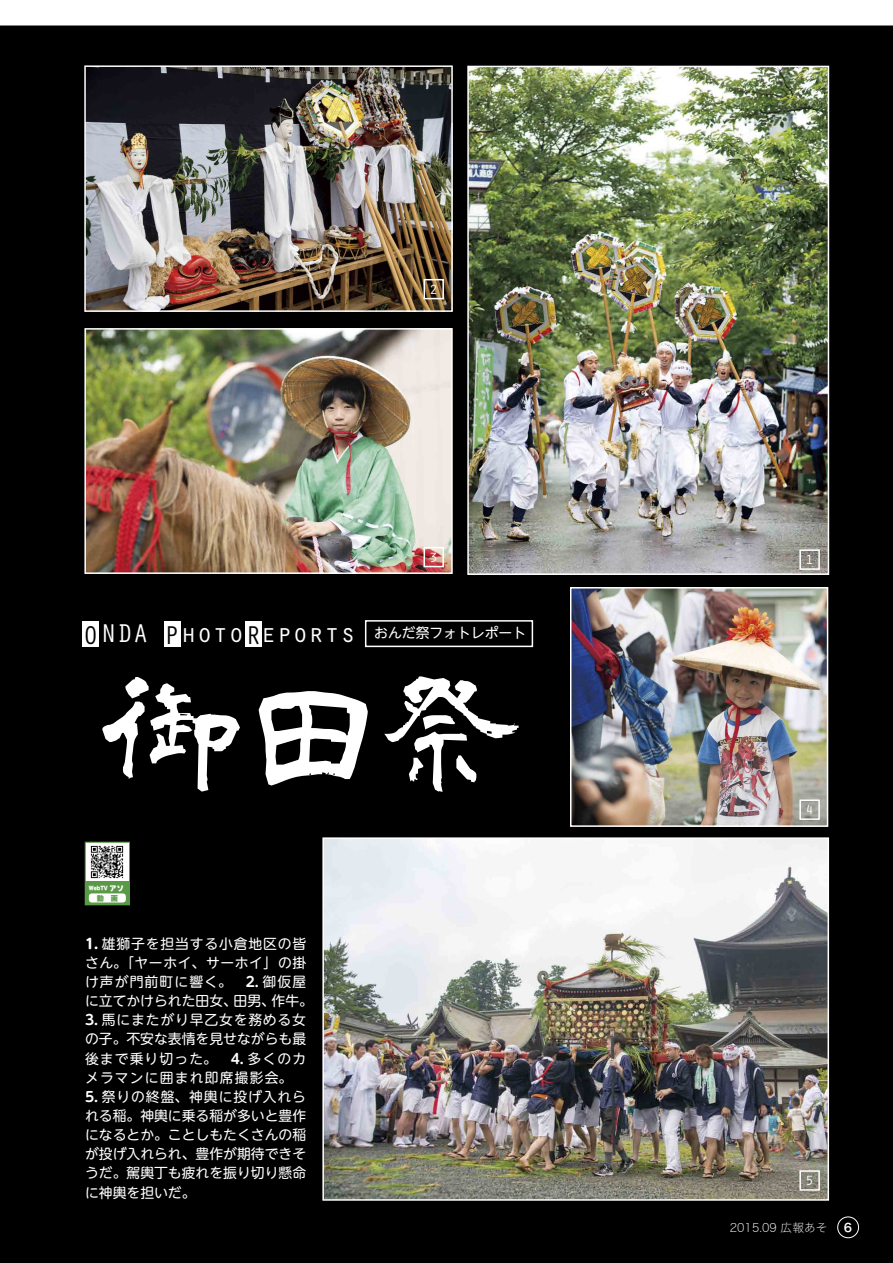
<style>
.page{position:relative;width:893px;height:1263px;background:#fff}
.page>*{position:absolute;margin:0;border:0;box-sizing:border-box;transform-origin:0 0}
.t1{font:138.15px "aoyagireisyosimo 2";color:#fff}
.t2{font:26.55px "Orator Std";color:#fff}
.t3{font:26.55px "Orator Std";color:#000}
.t4{font:13.8px/19.2px "UD Shin M Go Pr 6 N";color:#fff;text-align:justify}
.t5{font:13.8px/19.2px "UD Shin M Go Pr 6 N";letter-spacing:.06em;color:#fff}
.t6{font:13.8px "Orator Std";color:#fff}
.t7{font:11.7px "Hira Kaku Std N W1";color:#fff}
.t8{font:11.7px "Hira Sans Old Std N W6";color:#fff}
.t9{font:7.2px "Hira Sans Old Std N W8";color:#599a46}
.t10{font:5.25px "Hira Sans Old Std N W9";color:#fff;scale:.83 1}
.s1{color:#000}
.s2{font-size:7.2px}
.s3{font-weight:700}
.s4{font-family:"UD Shin M Go Pr 6 N De";font-weight:700}
</style>
<div class="page">
<div style="left:0;top:25px;width:893px;height:1238px;background:#000"></div>
<img style="left:325px;top:840px;width:501px;height:358px">
<div style="left:322px;top:837px;width:507px;height:364px;border:2px solid #fff"></div>
<div style="left:837px;top:1217px;width:22px;height:21px;border:1px solid #fff;border-radius:50%"></div>
<img style="left:470px;top:69px;width:356px;height:503px">
<div style="left:467px;top:66px;width:362px;height:509px;border:2px solid #fff"></div>
<img style="left:87px;top:68px;width:363px;height:241px">
<div style="left:84px;top:65px;width:369px;height:247px;border:2px solid #fff"></div>
<img style="left:573px;top:590px;width:252px;height:234px">
<div style="left:570px;top:587px;width:258px;height:240px;border:2px solid #fff"></div>
<img style="left:87px;top:331px;width:363px;height:240px">
<div style="left:84px;top:328px;width:369px;height:246px;border:2px solid #fff"></div>
<div style="left:164px;top:622px;width:16px;height:25px;background:#fff"></div>
<div style="left:245px;top:622px;width:16px;height:25px;background:#fff"></div>
<div style="left:82px;top:622px;width:17px;height:25px;background:#fff"></div>
<div style="left:799px;top:549px;width:21px;height:21px;border:2px solid #fff"></div>
<div style="left:423px;top:279px;width:21px;height:20px;border:2px solid #fff"></div>
<div style="left:423px;top:547px;width:21px;height:20px;border:2px solid #fff"></div>
<div style="left:799px;top:799px;width:21px;height:21px;border:2px solid #fff"></div>
<div style="left:799px;top:1170px;width:21px;height:21px;border:2px solid #fff"></div>
<div style="left:365px;top:620px;width:168px;height:27px;border:2px solid #fff"></div>
<svg style="left:85px;top:842px;width:45px;height:63px"></svg>
<div style="left:85px;top:882px;width:44px;height:23px;background:#599a46"></div>
<div style="left:89px;top:893px;width:37px;height:9px;background:#fff;border-radius:3px"></div>
<img style="left:88px;top:843px;width:39px;height:38px">
<p class="t6" style="left:430px;top:279px;width:10px">2</p>
<p class="t6" style="left:430px;top:547px;width:10px">3</p>
<h2 class="t2" style="left:83px;top:614px;width:275px"><span class="s1">O</span> NDA hoto eports</h2>
<h2 class="t3" style="left:164px;top:616px;width:17px">P</h2>
<h2 class="t3" style="left:245px;top:616px;width:17px">R</h2>
<p class="t4" style="left:374px;top:623px;width:154px">おんだ祭フォトレポート</p>
<h1 class="t1" style="left:102px;top:661px;width:418px">御田祭</h1>
<p class="t10" style="left:89px;top:885px;width:44px">WebTV <span class="s2">アソ</span></p>
<p class="t9" style="left:97px;top:894px;width:23px">動 画</p>
<p class="t5" style="left:85px;top:933px;width:230px"><span class="s3">1.</span> 雄獅子を担当する小倉地区の皆さん。「ヤーホイ、サーホイ」の掛け声が門前町に響く。　<span class="s4">2.</span> 御仮屋に立てかけられた田女、田男、作牛。</p>
<p class="t4" style="left:85px;top:1010px;width:223px"><span class="s4">3.</span> 馬にまたがり早乙女を務める女の子。不安な表情を見せながらも最後まで乗り切った。　<span class="s4">4.</span> 多くのカメラマンに囲まれ即席撮影会。　</p>
<p class="t4" style="left:85px;top:1086px;width:223px"><span class="s4">5.</span> 祭りの終盤、神輿に投げ入れられる稲。神輿に乗る稲が多いと豊作になるとか。ことしもたくさんの稲が投げ入れられ、豊作が期待できそうだ。駕輿丁も疲れを振り切り懸命に神輿を担いだ。</p>
<p class="t6" style="left:805px;top:550px;width:10px">1</p>
<p class="t6" style="left:805px;top:800px;width:10px">4</p>
<p class="t6" style="left:805px;top:1170px;width:10px">5</p>
<p class="t7" style="left:730px;top:1218px;width:99px">2015.09 広報あそ</p>
<p class="t8" style="left:844px;top:1218px;width:10px">6</p>
</div>
